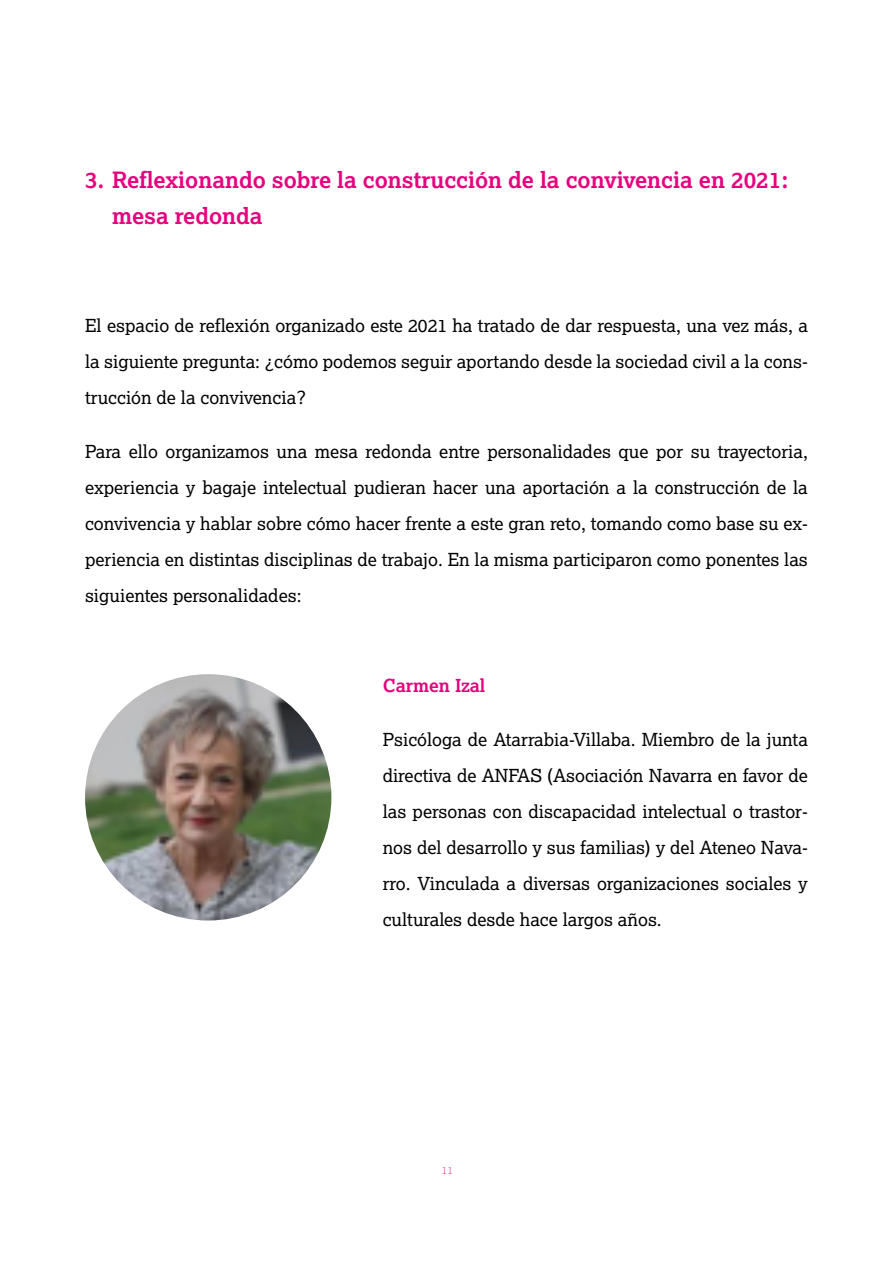
<style>
.page{position:relative;width:893px;height:1263px;background:#fff}
.page>*{position:absolute;margin:0;border:0;box-sizing:border-box;transform-origin:0 0}
.t1{font:700 22.5px/36px "Lexia Da Ma";color:#e6007d}
.t2{font:18px/36px "Lexia Da Ma";color:#000;text-align:justify}
.t3{font:700 18px "Lexia Da Ma";color:#e6007d}
.t4{font:100 10.5px "Lexia";color:#e6007d}
</style>
<div class="page">
<img style="left:85px;top:674px;width:246px;height:246px;border-radius:123px">
<p class="t1" style="left:112px;top:162px;width:678px;text-indent:-27px">3. Reflexionando sobre la construcción de la convivencia en 2021: mesa redonda</p>
<p class="t2" style="left:85px;top:308px;width:724px">El espacio de reflexión organizado este 2021 ha tratado de dar respuesta, una vez más, a la siguiente pregunta: ¿cómo podemos seguir aportando desde la sociedad civil a la cons&shy;trucción de la convivencia?</p>
<p class="t2" style="left:85px;top:434px;width:724px">Para ello organizamos una mesa redonda entre personalidades que por su trayectoria, experiencia y bagaje intelectual pudieran hacer una aportación a la construcción de la convivencia y hablar sobre cómo hacer frente a este gran reto, tomando como base su ex&shy;periencia en distintas disciplinas de trabajo. En la misma participaron como ponentes las siguientes personalidades:</p>
<p class="t3" style="left:383px;top:675px;width:104px">Carmen Izal</p>
<p class="t2" style="left:383px;top:722px;width:427px">Psicóloga de Atarrabia-Villaba. Miembro de la junta directiva de ANFAS (Asociación Navarra en favor de las personas con discapacidad intelectual o trastor&shy;nos del desarrollo y sus familias) y del Ateneo Nava&shy;rro. Vinculada a diversas organizaciones sociales y culturales desde hace largos años.</p>
<p class="t4" style="left:442px;top:1163px;width:12px">11</p>
</div>
